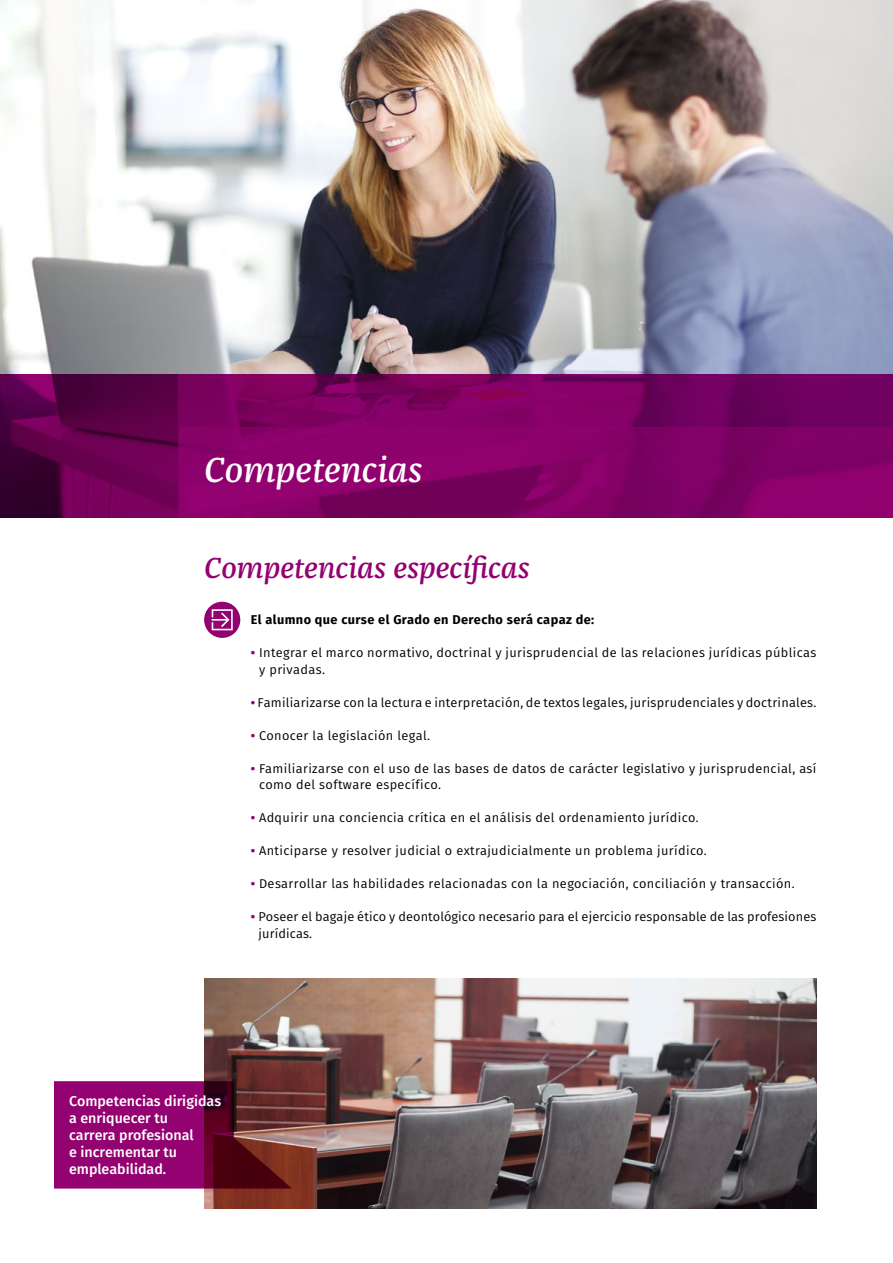
<style>
.page{position:relative;width:893px;height:1263px;background:#fff}
.page>*{position:absolute;margin:0;border:0;box-sizing:border-box;transform-origin:0 0}
.t1{font:italic 500 36px "Franziska Pro";color:#fff}
.t2{font:italic 500 30px "Franziska Pro";color:#930270}
.t3{font:500 14.25px/17.1px "Fira Sans";color:#fff}
.t4{font:12.75px/16.5px "Fira Sans";letter-spacing:.03em;color:#000}
.t5{font:12.75px/16.5px "Fira Sans";letter-spacing:.01em;color:#000}
.t6{font:700 12.75px "Fira Sans";letter-spacing:.03em;color:#000}
.s1{font-weight:700;color:#930270}
</style>
<div class="page">
<img style="left:0;top:0;width:893px;height:374px">
<svg style="left:0;top:374px;width:893px;height:144px;background:#79005e"></svg>
<div style="left:204px;top:602px;width:36px;height:36px;background:#930270;border-radius:50%"></div>
<svg style="left:212px;top:609px;width:21px;height:21px"></svg>
<img style="left:204px;top:979px;width:612px;height:230px">
<svg style="left:54px;top:1081px;width:238px;height:107px;background:#800c55"></svg>
<h1 class="t1" style="left:204px;top:447px;width:220px">Competencias</h1>
<h2 class="t2" style="left:204px;top:549px;width:327px">Competencias específicas</h2>
<p class="t6" style="left:251px;top:609px;width:345px">El alumno que curse el Grado en Derecho será capaz de:</p>
<p class="t4" style="left:259px;top:644px;width:559px;text-indent:-8px"><span class="s1">•</span> Integrar el marco normativo, doctrinal y jurisprudencial de las relaciones jurídicas públicas y privadas.</p>
<p class="t4" style="left:251px;top:694px;width:567px"><span class="s1">•</span> Familiarizarse con la lectura e interpretación, de textos legales, jurisprudenciales y doctrinales.</p>
<p class="t4" style="left:251px;top:727px;width:181px"><span class="s1">•</span> Conocer la legislación legal.</p>
<p class="t4" style="left:259px;top:760px;width:559px;text-indent:-8px"><span class="s1">•</span> Familiarizarse con el uso de las bases de datos de carácter legislativo y jurisprudencial, así como del software específico.</p>
<p class="t4" style="left:251px;top:809px;width:449px"><span class="s1">•</span> Adquirir una conciencia crítica en el análisis del ordenamiento jurídico.</p>
<p class="t4" style="left:251px;top:842px;width:458px"><span class="s1">•</span> Anticiparse y resolver judicial o extrajudicialmente un problema jurídico.</p>
<p class="t4" style="left:251px;top:875px;width:545px"><span class="s1">•</span> Desarrollar las habilidades relacionadas con la negociación, conciliación y transacción.</p>
<p class="t5" style="left:259px;top:908px;width:559px;text-indent:-8px"><span class="s1">•</span> Poseer el bagaje ético y deontológico necesario para el ejercicio responsable de las profesiones jurídicas.</p>
<p class="t3" style="left:69px;top:1091px;width:154px">Competencias dirigidas a enriquecer tu<br>carrera profesional<br>e incrementar tu empleabilidad.</p>
</div>
